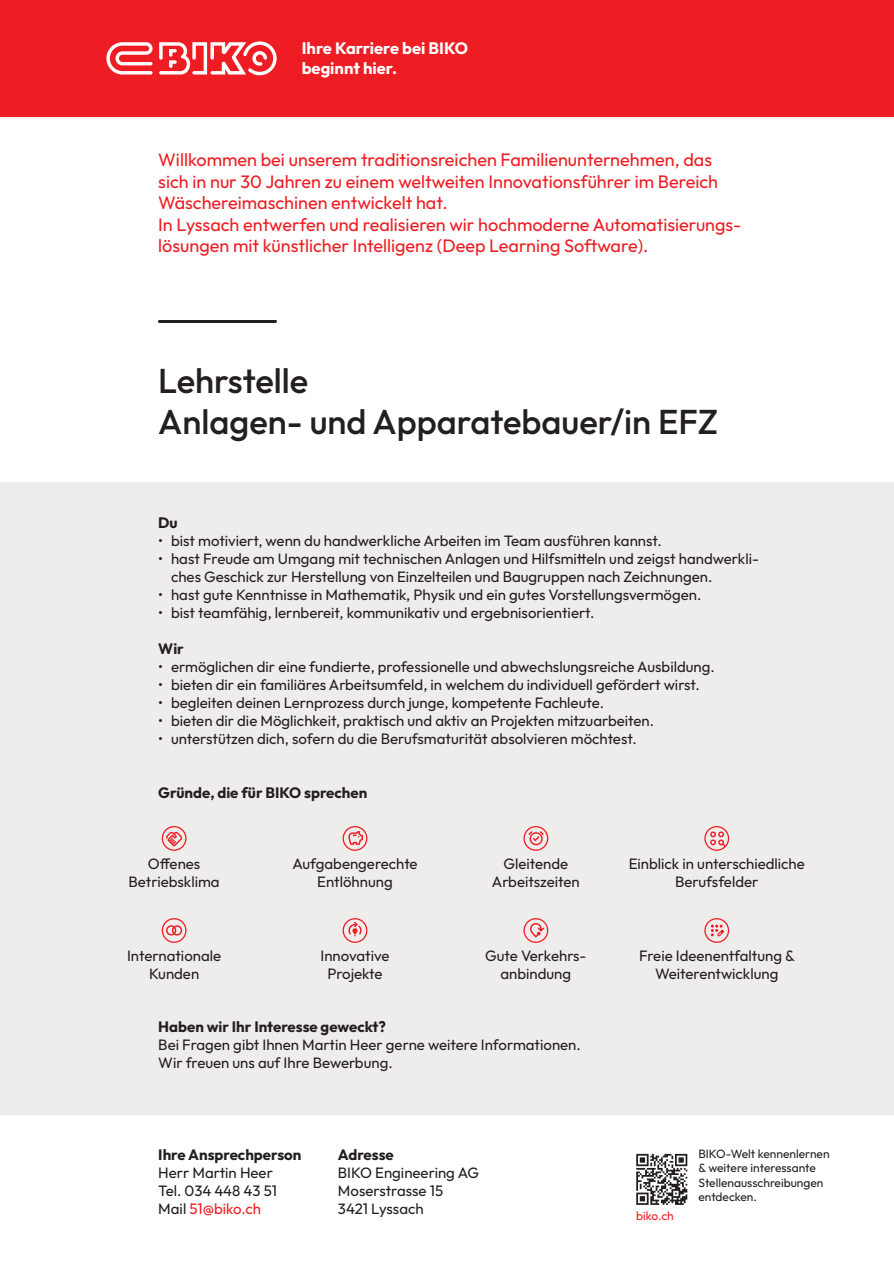
<style>
.page{position:relative;width:894px;height:1263px;background:#fff}
.page>*{position:absolute;margin:0;border:0;box-sizing:border-box;transform-origin:0 0}
.t1{font:500 34.5px/41.4px "Outfit";color:#231f20}
.t2{font:18px/21.6px "Outfit";color:#ee1d23}
.t3{font:700 16.5px/19.8px "Outfit";color:#fff}
.t4{font:15px/18px "Outfit";color:#231f20;text-align:center}
.t5{font:700 15px "Outfit";color:#231f20}
.t6{font:12px/14.4px "Outfit";color:#231f20}
.t7{font:12px "Outfit";color:#ee1d23}
.s1{color:#ee1d23}
</style>
<div class="page">
<div style="left:0;top:483px;width:893px;height:632px;background:#efedec"></div>
<div style="left:0;top:0;width:893px;height:117px;background:#ee1d23"></div>
<svg style="left:106px;top:42px;width:46px;height:33px"></svg>
<svg style="left:159px;top:41px;width:118px;height:34px"></svg>
<svg style="left:342px;top:918px;width:25px;height:25px"></svg>
<svg style="left:704px;top:918px;width:24px;height:25px"></svg>
<svg style="left:523px;top:918px;width:25px;height:25px"></svg>
<svg style="left:342px;top:826px;width:25px;height:25px"></svg>
<svg style="left:162px;top:826px;width:24px;height:25px"></svg>
<svg style="left:704px;top:826px;width:24px;height:25px"></svg>
<svg style="left:523px;top:826px;width:25px;height:25px"></svg>
<svg style="left:162px;top:918px;width:24px;height:25px"></svg>
<hr style="left:158px;top:320px;width:118px;height:3px;background:#231f20">
<svg style="left:636px;top:1154px;width:51px;height:51px"></svg>
<p class="t3" style="left:302px;top:38px;width:168px">Ihre Karriere bei BIKO beginnt hier.</p>
<p class="t2" style="left:158px;top:148px;width:584px">Willkommen bei unserem traditionsreichen Familienunternehmen, das sich in nur 30 Jahren zu einem weltweiten Innovationsführer im Bereich Wäschereimaschinen entwickelt hat.<br>In Lyssach entwerfen und realisieren wir hochmoderne Automatisierungs&shy;lösungen mit künstlicher Intelligenz (Deep Learning Software).</p>
<h1 class="t1" style="left:158px;top:359px;width:561px">Lehrstelle<br>Anlagen- und Apparatebauer/in EFZ</h1>
<p class="t5" style="left:158px;top:513px;width:21px">Du</p>
<p class="t4" style="left:158px;top:532px;width:505px">• bist motiviert, wenn du handwerkliche Arbeiten im Team ausführen kannst.</p>
<p class="t4" style="left:171px;top:550px;width:589px;text-align:left;text-indent:-13px">• hast Freude am Umgang mit technischen Anlagen und Hilfsmitteln und zeigst handwerkli&shy;ches Geschick zur Herstellung von Einzelteilen und Baugruppen nach Zeichnungen.</p>
<p class="t4" style="left:158px;top:586px;width:544px">• hast gute Kenntnisse in Mathematik, Physik und ein gutes Vorstellungsvermögen.</p>
<p class="t4" style="left:158px;top:604px;width:437px">• bist teamfähig, lernbereit, kommunikativ und ergebnisorientiert.</p>
<p class="t5" style="left:158px;top:639px;width:27px">Wir</p>
<p class="t4" style="left:158px;top:658px;width:557px">• ermöglichen dir eine fundierte, professionelle und abwechslungsreiche Ausbildung.</p>
<p class="t4" style="left:158px;top:676px;width:543px">• bieten dir ein familiäres Arbeitsumfeld, in welchem du individuell gefördert wirst.</p>
<p class="t4" style="left:158px;top:694px;width:447px">• begleiten deinen Lernprozess durch junge, kompetente Fachleute.</p>
<p class="t4" style="left:158px;top:712px;width:497px">• bieten dir die Möglichkeit, praktisch und aktiv an Projekten mitzuarbeiten.</p>
<p class="t4" style="left:158px;top:730px;width:480px">• unterstützen dich, sofern du die Berufsmaturität absolvieren möchtest.</p>
<p class="t5" style="left:158px;top:783px;width:210px">Gründe, die für BIKO sprechen</p>
<p class="t4" style="left:128px;top:854px;width:92px">Offenes<br>Betriebsklima</p>
<p class="t4" style="left:292px;top:854px;width:127px">Aufgabengerechte<br>Entlöhnung</p>
<p class="t4" style="left:492px;top:854px;width:89px">Gleitende<br>Arbeitszeiten</p>
<p class="t4" style="left:628px;top:854px;width:177px">Einblick in unterschiedliche<br>Berufsfelder</p>
<p class="t4" style="left:127px;top:946px;width:95px">Internationale<br>Kunden</p>
<p class="t4" style="left:320px;top:946px;width:70px">Innovative<br>Projekte</p>
<p class="t4" style="left:485px;top:946px;width:103px">Gute Verkehrs&shy;anbindung</p>
<p class="t4" style="left:638px;top:946px;width:157px">Freie Ideenentfaltung &amp;<br>Weiterentwicklung</p>
<p class="t5" style="left:158px;top:1017px;width:229px">Haben wir Ihr Interesse geweckt?</p>
<p class="t4" style="left:158px;top:1036px;width:424px;text-align:left">Bei Fragen gibt Ihnen Martin Heer gerne weitere Informationen.<br>Wir freuen uns auf Ihre Bewerbung.</p>
<p class="t5" style="left:158px;top:1145px;width:145px">Ihre Ansprechperson</p>
<p class="t4" style="left:158px;top:1163px;width:120px;text-align:left">Herr Martin Heer<br>Tel. 034 448 43 51<br>Mail <span class="s1">51@biko.ch</span></p>
<p class="t5" style="left:338px;top:1145px;width:57px">Adresse</p>
<p class="t4" style="left:338px;top:1163px;width:142px;text-align:left">BIKO Engineering AG<br>Moserstrasse 15<br>3421 Lyssach</p>
<p class="t7" style="left:636px;top:1208px;width:39px">biko.ch</p>
<p class="t6" style="left:698px;top:1146px;width:133px">BIKO-Welt kennenlernen &amp; weitere interessante<br>Stellenausschreibungen entdecken.</p>
</div>
